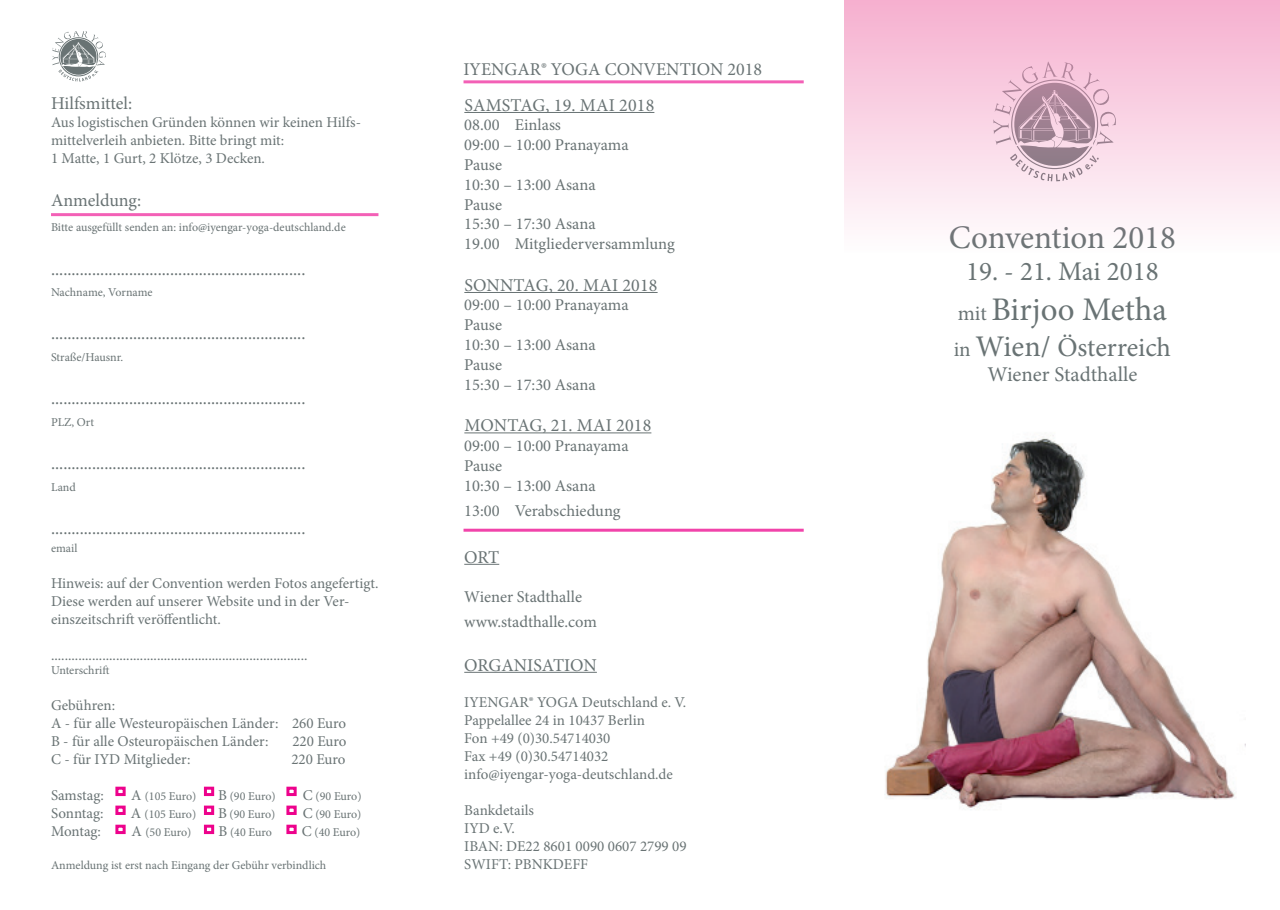
<style>
.page{position:relative;width:1280px;height:910px;background:#fff}
.page>*{position:absolute;margin:0;border:0;box-sizing:border-box;transform-origin:0 0}
.t1{font:33px "Minion Pro";color:#697374}
.t2{font:27px "Minion Pro";color:#697374}
.t3{font:21px "Minion Pro";color:#697374}
.t4{font:18px "Minion Pro";color:#697374}
.t5{font:16.5px/19.8px "Minion Pro";color:#697374}
.t6{font:15px/18px "Minion Pro";color:#697374}
.t7{font:12px "Minion Pro";letter-spacing:-.005em;color:#697374}
.s1{font-size:15px}
.s2{font-size:21px}
.s3{font-size:30px}
</style>
<div class="page">
<hr style="left:464px;top:112px;width:190px;height:1px;background:#697374">
<hr style="left:464px;top:292px;width:194px;height:1px;background:#697374">
<hr style="left:464px;top:432px;width:187px;height:1px;background:#697374">
<hr style="left:464px;top:564px;width:35px;height:1px;background:#697374">
<hr style="left:464px;top:672px;width:133px;height:1px;background:#697374">
<hr style="left:463px;top:529px;width:341px;height:3px;background:#ed028c">
<hr style="left:463px;top:80px;width:341px;height:3px;background:#ed028c">
<svg style="left:54px;top:33px;width:52px;height:48px"></svg>
<hr style="left:51px;top:213px;width:327px;height:3px;background:#ed028c">
<div style="left:115px;top:787px;width:11px;height:9px;border:3px solid #ed028c"></div>
<div style="left:204px;top:787px;width:10px;height:9px;border:3px solid #ed028c"></div>
<div style="left:286px;top:787px;width:11px;height:9px;border:3px solid #ed028c"></div>
<div style="left:115px;top:806px;width:11px;height:9px;border:3px solid #ed028c"></div>
<div style="left:204px;top:806px;width:10px;height:9px;border:3px solid #ed028c"></div>
<div style="left:286px;top:806px;width:11px;height:9px;border:3px solid #ed028c"></div>
<div style="left:115px;top:825px;width:11px;height:9px;border:3px solid #ed028c"></div>
<div style="left:204px;top:825px;width:10px;height:9px;border:3px solid #ed028c"></div>
<div style="left:286px;top:825px;width:11px;height:9px;border:3px solid #ed028c"></div>
<img style="left:884px;top:435px;width:362px;height:375px">
<svg style="left:844px;top:0;width:436px;height:223px;background:#f4ccde"></svg>
<p class="t4" style="left:51px;top:91px;width:83px">Hilfsmittel:</p>
<p class="t6" style="left:51px;top:113px;width:311px">Aus logistischen Gründen können wir keinen Hilfs&shy;mittelverleih anbieten. Bitte bringt mit:<br>1 Matte, 1 Gurt, 2 Klötze, 3 Decken.</p>
<p class="t4" style="left:51px;top:188px;width:92px">Anmeldung:</p>
<p class="t7" style="left:51px;top:219px;width:296px">Bitte ausgefüllt senden an: info@iyengar-yoga-deutschland.de</p>
<p class="t4" style="left:51px;top:257px;width:256px">..............................................................</p>
<p class="t7" style="left:51px;top:284px;width:103px">Nachname, Vorname</p>
<p class="t4" style="left:51px;top:321px;width:256px">..............................................................</p>
<p class="t7" style="left:51px;top:349px;width:74px">Straße/Hausnr.</p>
<p class="t4" style="left:51px;top:386px;width:256px">..............................................................</p>
<p class="t7" style="left:51px;top:414px;width:45px">PLZ, Ort</p>
<p class="t4" style="left:51px;top:451px;width:256px">..............................................................</p>
<p class="t7" style="left:51px;top:479px;width:26px">Land</p>
<p class="t4" style="left:51px;top:516px;width:256px">..............................................................</p>
<p class="t7" style="left:51px;top:540px;width:28px">email</p>
<p class="t6" style="left:51px;top:574px;width:329px">Hinweis: auf der Convention werden Fotos angefertigt.<br>Diese werden auf unserer Website und in der Ver&shy;einszeitschrift veröffentlicht.</p>
<p class="t6" style="left:51px;top:646px;width:258px">...........................................................................</p>
<p class="t7" style="left:51px;top:662px;width:60px">Unterschrift</p>
<p class="t6" style="left:51px;top:696px;width:297px">Gebühren:<br>A - für alle Westeuropäischen Länder: 260 Euro<br>B - für alle Osteuropäischen Länder:</p>
<p class="t6" style="left:292px;top:732px;width:56px">220 Euro</p>
<p class="t6" style="left:51px;top:750px;width:141px">C - für IYD Mitglieder:</p>
<p class="t6" style="left:291px;top:750px;width:56px">220 Euro</p>
<p class="t6" style="left:51px;top:786px;width:54px">Samstag:</p>
<p class="t7" style="left:131px;top:788px;width:67px"><span class="s1">A</span> (105 Euro)</p>
<p class="t7" style="left:218px;top:788px;width:59px"><span class="s1">B</span> (90 Euro)</p>
<p class="t7" style="left:303px;top:788px;width:60px"><span class="s1">C</span> (90 Euro)</p>
<p class="t6" style="left:51px;top:804px;width:54px">Sonntag:</p>
<p class="t7" style="left:131px;top:806px;width:67px"><span class="s1">A</span> (105 Euro)</p>
<p class="t7" style="left:218px;top:806px;width:59px"><span class="s1">B</span> (90 Euro)</p>
<p class="t7" style="left:303px;top:806px;width:60px"><span class="s1">C</span> (90 Euro)</p>
<p class="t6" style="left:51px;top:822px;width:51px">Montag:</p>
<p class="t7" style="left:132px;top:824px;width:61px"><span class="s1">A</span> (50 Euro)</p>
<p class="t7" style="left:219px;top:824px;width:55px"><span class="s1">B</span> (40 Euro</p>
<p class="t7" style="left:302px;top:824px;width:60px"><span class="s1">C</span> (40 Euro)</p>
<p class="t7" style="left:51px;top:857px;width:277px">Anmeldung ist erst nach Eingang der Gebühr verbindlich</p>
<p class="t4" style="left:463px;top:57px;width:300px">IYENGAR® YOGA CONVENTION 2018</p>
<p class="t4" style="left:464px;top:93px;width:191px">SAMSTAG, 19. MAI 2018</p>
<p class="t5" style="left:464px;top:115px;width:212px">08.00 Einlass<br>09:00 – 10:00 Pranayama<br>Pause<br>10:30 – 13:00 Asana<br>Pause<br>15:30 – 17:30 Asana<br>19.00 Mitgliederversammlung</p>
<p class="t4" style="left:464px;top:273px;width:195px">SONNTAG, 20. MAI 2018</p>
<p class="t5" style="left:464px;top:295px;width:166px">09:00 – 10:00 Pranayama<br>Pause<br>10:30 – 13:00 Asana<br>Pause<br>15:30 – 17:30 Asana</p>
<p class="t4" style="left:464px;top:413px;width:188px">MONTAG, 21. MAI 2018</p>
<p class="t5" style="left:464px;top:436px;width:166px">09:00 – 10:00 Pranayama<br>Pause<br>10:30 – 13:00 Asana</p>
<p class="t5" style="left:464px;top:501px;width:158px">13:00 Verabschiedung</p>
<p class="t4" style="left:464px;top:545px;width:36px">ORT</p>
<p class="t5" style="left:464px;top:584px;width:134px;line-height:25.2px">Wiener Stadthalle www.stadthalle.com</p>
<p class="t4" style="left:464px;top:653px;width:134px">ORGANISATION</p>
<p class="t6" style="left:464px;top:693px;width:224px">IYENGAR® YOGA Deutschland e. V.<br>Pappelallee 24 in 10437 Berlin<br>Fon +49 (0)30.54714030<br>Fax +49 (0)30.54714032 info@iyengar-yoga-deutschland.de</p>
<p class="t6" style="left:464px;top:801px;width:224px">Bankdetails<br>IYD e.V.<br>IBAN: DE22 8601 0090 0607 2799 09<br>SWIFT: PBNKDEFF</p>
<h1 class="t1" style="left:949px;top:215px;width:229px">Convention 2018</h1>
<h2 class="t2" style="left:966px;top:254px;width:194px">19. - 21. Mai 2018</h2>
<h1 class="t1" style="left:958px;top:287px;width:211px"><span class="s2">mit</span> Birjoo Metha</h1>
<h2 class="t2" style="left:954px;top:329px;width:219px"><span class="s2">in</span> <span class="s3">Wien/</span> Österreich</h2>
<h3 class="t3" style="left:987px;top:360px;width:151px">Wiener Stadthalle</h3>
</div>
